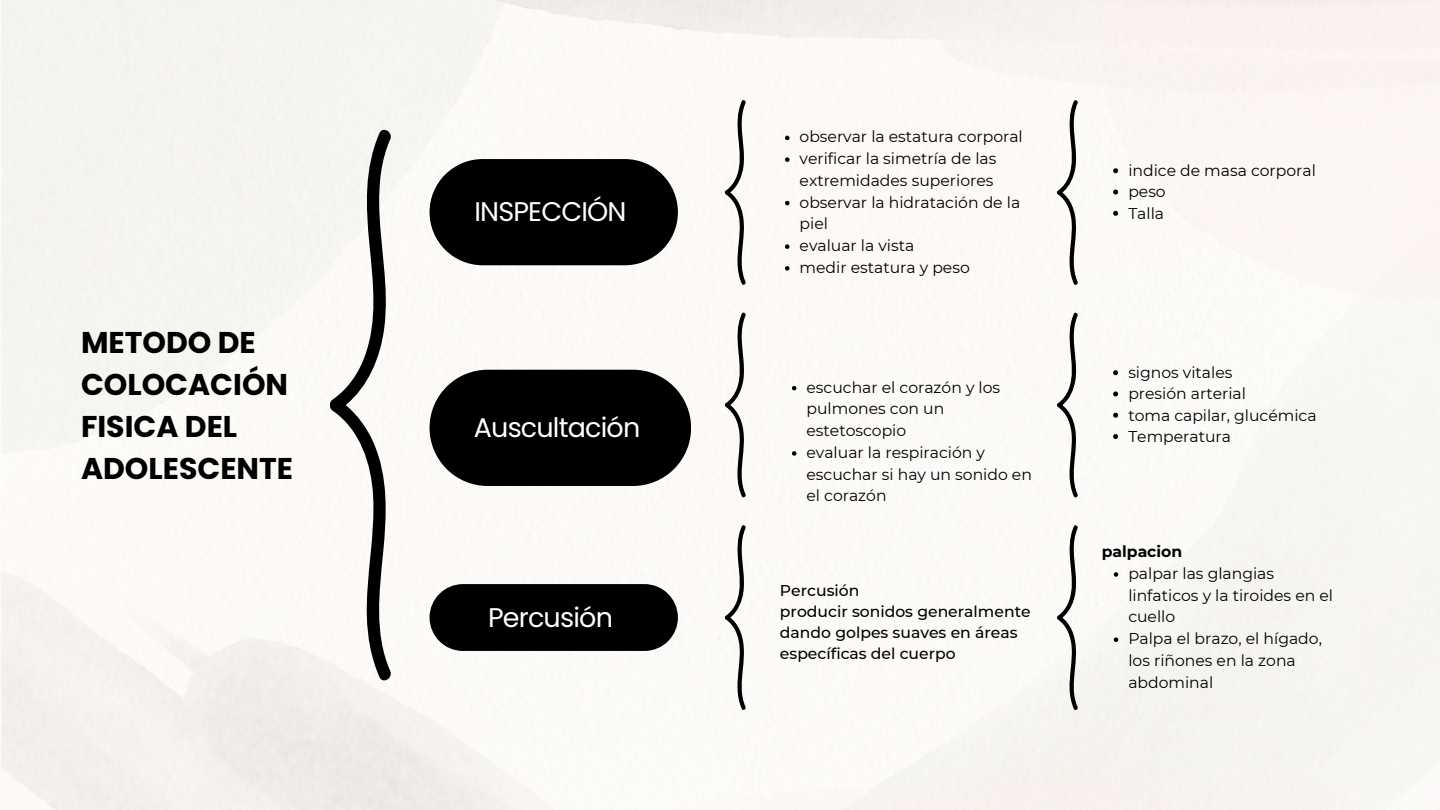
<style>
.page{position:relative;width:1440px;height:810px;background:#fff}
.page>*{position:absolute;margin:0;border:0;box-sizing:border-box;transform-origin:0 0}
.t1{font:700 30px/42px "Poppins";color:#000}
.t2{font:27px "Poppins";letter-spacing:-.03em;color:#fff}
.t3{font:15.6px/21.8px "Montserrat";color:#000}
.t4{font:500 15.6px/21.1px "Montserrat";color:#000}
.t5{font:700 15.6px "Montserrat";color:#000}
</style>
<div class="page">
<div style="left:1px;top:0;width:1439px;height:810px;background:#fbf8f5"></div>
<svg style="left:430px;top:159px;width:248px;height:106px;background:#161616"></svg>
<svg style="left:430px;top:370px;width:261px;height:116px;background:#171717"></svg>
<div style="left:430px;top:584px;width:248px;height:67px;background:#000;border-radius:33px"></div>
<svg style="left:330px;top:126px;width:63px;height:558px"></svg>
<svg style="left:725px;top:99px;width:22px;height:187px"></svg>
<svg style="left:1057px;top:99px;width:22px;height:187px"></svg>
<svg style="left:725px;top:311px;width:22px;height:188px"></svg>
<svg style="left:1057px;top:311px;width:22px;height:188px"></svg>
<svg style="left:725px;top:524px;width:22px;height:187px"></svg>
<svg style="left:1057px;top:524px;width:22px;height:187px"></svg>
<svg style="left:785px;top:136px;width:5px;height:4px"></svg>
<svg style="left:785px;top:157px;width:5px;height:5px"></svg>
<svg style="left:785px;top:201px;width:5px;height:4px"></svg>
<svg style="left:785px;top:244px;width:5px;height:5px"></svg>
<svg style="left:785px;top:266px;width:5px;height:5px"></svg>
<svg style="left:1113px;top:168px;width:5px;height:5px"></svg>
<svg style="left:1113px;top:190px;width:5px;height:5px"></svg>
<svg style="left:1113px;top:211px;width:5px;height:5px"></svg>
<svg style="left:1113px;top:370px;width:5px;height:5px"></svg>
<svg style="left:1113px;top:391px;width:5px;height:5px"></svg>
<svg style="left:1113px;top:413px;width:5px;height:5px"></svg>
<svg style="left:1113px;top:434px;width:5px;height:5px"></svg>
<svg style="left:1114px;top:572px;width:4px;height:5px"></svg>
<svg style="left:1114px;top:637px;width:4px;height:5px"></svg>
<svg style="left:792px;top:386px;width:4px;height:4px"></svg>
<svg style="left:792px;top:451px;width:4px;height:5px"></svg>
<p class="t1" style="left:81px;top:321px;width:214px">METODO DE<br>COLOCACIÓN<br>FISICA DEL<br>ADOLESCENTE</p>
<p class="t2" style="left:474px;top:193px;width:154px">INSPECCIÓN</p>
<h1 class="t2" style="left:474px;top:409px;width:168px">Auscultación</h1>
<p class="t2" style="left:488px;top:598px;width:126px">Percusión</p>
<h2 class="t3" style="left:800px;top:126px;width:225px">observar la estatura corporal</h2>
<h3 class="t3" style="left:800px;top:148px;width:198px">verificar la simetría de las extremidades superiores</h3>
<h3 class="t3" style="left:800px;top:191px;width:222px">observar la hidratación de la piel</h3>
<p class="t3" style="left:800px;top:235px;width:116px">evaluar la vista</p>
<p class="t3" style="left:800px;top:256px;width:172px">medir estatura y peso</p>
<p class="t3" style="left:807px;top:376px;width:195px">escuchar el corazón y los pulmones con un estetoscopio</p>
<p class="t3" style="left:807px;top:441px;width:227px">evaluar la respiración y escuchar si hay un sonido en el corazón</p>
<p class="t4" style="left:780px;top:580px;width:252px">Percusión<br>producir sonidos generalmente dando golpes suaves en áreas específicas del cuerpo</p>
<p class="t3" style="left:1128px;top:160px;width:189px">indice de masa corporal</p>
<p class="t3" style="left:1128px;top:181px;width:39px">peso</p>
<p class="t3" style="left:1128px;top:202px;width:37px">Talla</p>
<p class="t3" style="left:1128px;top:362px;width:106px">signos vitales</p>
<p class="t3" style="left:1128px;top:383px;width:119px">presión arterial</p>
<p class="t3" style="left:1128px;top:404px;width:190px">toma capilar, glucémica</p>
<p class="t3" style="left:1128px;top:425px;width:104px">Temperatura</p>
<p class="t5" style="left:1102px;top:542px;width:82px">palpacion</p>
<h4 class="t3" style="left:1128px;top:562px;width:206px">palpar las glangias linfaticos y la tiroides en el cuello</h4>
<p class="t3" style="left:1128px;top:628px;width:195px">Palpa el brazo, el hígado, los riñones en la zona abdominal</p>
</div>
